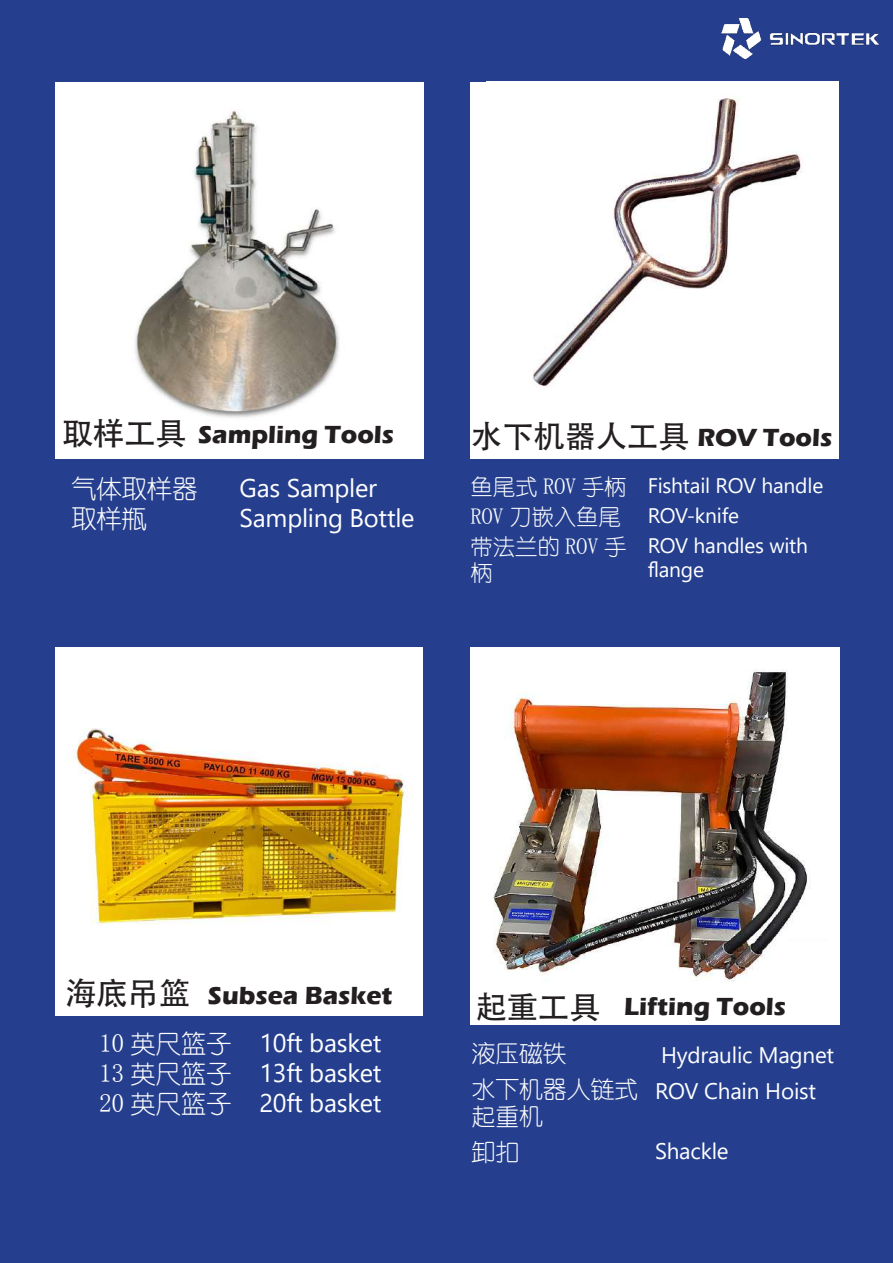
<style>
.page{position:relative;width:893px;height:1263px;background:#253f8e}
.page>*{position:absolute;margin:0;border:0;box-sizing:border-box;transform-origin:0 0}
.t1{font:31.5px "Adobe Heiti Std";letter-spacing:-.01em;color:#231f20}
.t2{font:25.5px/30px "Yu Gothic UI";letter-spacing:-.01em;color:#fff;text-align:justify}
.t3{font:700 25.5px "Eras ITC";color:#231f20}
.t4{font:25.5px/30px "You Yuan";letter-spacing:-.01em;color:#fff;text-align:justify}
.t5{font:24px/36px "You Yuan";letter-spacing:-.01em;color:#fff}
.t6{font:22.5px/36px "Yu Gothic UI";letter-spacing:-.01em;color:#fff}
.t7{font:22.5px/30px "You Yuan";letter-spacing:-.01em;color:#fff}
.t8{font:21px/30px "Yu Gothic UI";letter-spacing:-.01em;color:#fff}
</style>
<div class="page">
<img style="left:55px;top:648px;width:367px;height:368px">
<img style="left:471px;top:647px;width:368px;height:377px">
<div style="left:471px;top:82px;width:368px;height:376px;background:#fff"></div>
<img style="left:533px;top:98px;width:269px;height:289px">
<div style="left:56px;top:82px;width:368px;height:376px;background:#fff"></div>
<img style="left:135px;top:109px;width:204px;height:309px">
<img style="left:721px;top:19px;width:157px;height:39px">
<p class="t1" style="left:62px;top:414px;width:127px">取样工具</p>
<p class="t3" style="left:198px;top:420px;width:197px">Sampling Tools</p>
<p class="t4" style="left:71px;top:474px;width:128px">气体取样器取样瓶</p>
<p class="t2" style="left:240px;top:470px;width:177px">Gas Sampler<br>Sampling Bottle</p>
<p class="t1" style="left:471px;top:418px;width:220px">水下机器人工具</p>
<p class="t7" style="left:471px;top:472px;width:157px">鱼尾式 ROV 手柄<br>ROV 刀嵌入鱼尾带法兰的 ROV 手</p>
<p class="t7" style="left:471px;top:558px;width:24px">柄</p>
<p class="t3" style="left:697px;top:423px;width:137px">ROV Tools</p>
<p class="t8" style="left:648px;top:468px;width:177px">Fishtail ROV handle<br>ROV-knife<br>ROV handles with</p>
<p class="t8" style="left:648px;top:552px;width:58px">flange</p>
<p class="t1" style="left:65px;top:975px;width:127px">海底吊篮</p>
<p class="t3" style="left:208px;top:981px;width:186px">Subsea Basket</p>
<p class="t1" style="left:476px;top:988px;width:127px">起重工具</p>
<p class="t3" style="left:624px;top:992px;width:163px">Lifting Tools</p>
<p class="t4" style="left:99px;top:1028px;width:134px">10 英尺篮子13 英尺篮子20 英尺篮子</p>
<p class="t5" style="left:472px;top:1035px;width:168px">液压磁铁<br>水下机器人链式</p>
<p class="t2" style="left:259px;top:1024px;width:123px">10ft basket 13ft basket 20ft basket</p>
<p class="t5" style="left:472px;top:1098px;width:73px">起重机卸扣</p>
<p class="t6" style="left:655px;top:1033px;width:181px">Hydraulic Magnet<br>ROV Chain Hoist</p>
<p class="t6" style="left:655px;top:1129px;width:75px">Shackle</p>
</div>
